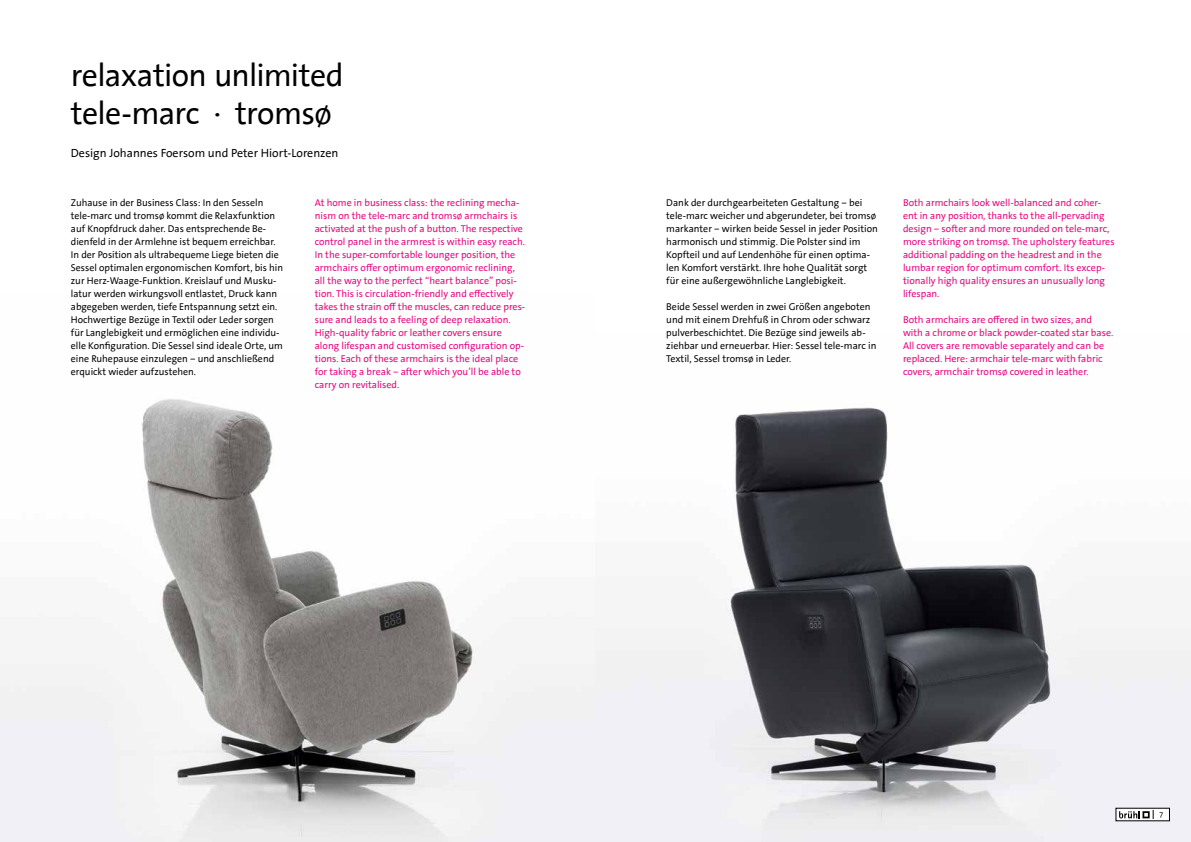
<style>
.page{position:relative;width:1191px;height:842px;background:#fff}
.page>*{position:absolute;margin:0;border:0;box-sizing:border-box;transform-origin:0 0}
.t1{font:32px/38.4px "The Sans Office";letter-spacing:-.02em;color:#000}
.t2{font:12px "The Sans Office";color:#000}
.t3{font:10px/13px "The Sans Office";color:#e5007c}
.t4{font:10px/13px "The Sans Office";color:#000}
.t5{font:7.8px "The Sans Office";color:#000}
</style>
<div class="page">
<img style="left:0;top:399px;width:595px;height:443px">
<img style="left:595px;top:407px;width:596px;height:435px">
<div style="left:1116px;top:808px;width:53px;height:13px;background:#fff"></div>
<svg style="left:1119px;top:810px;width:34px;height:9px"></svg>
<h1 class="t1" style="left:71px;top:56px;width:274px">relaxation unlimited tele-marc · tromsø</h1>
<p class="t2" style="left:71px;top:145px;width:269px">Design Johannes Foersom und Peter Hiort-Lorenzen</p>
<p class="t4" style="left:71px;top:196px;width:214px">Zuhause in der Business Class: In den Sesseln tele-marc und tromsø kommt die Relaxfunktion auf Knopfdruck daher. Das entsprechende Be&shy;dienfeld in der Armlehne ist bequem erreichbar.<br>In der Position als ultrabequeme Liege bieten die Sessel optimalen ergonomischen Komfort, bis hin zur Herz-Waage-Funktion. Kreislauf und Musku&shy;latur werden wirkungsvoll entlastet, Druck kann abgegeben werden, tiefe Entspannung setzt ein.<br>Hochwertige Bezüge in Textil oder Leder sorgen für Langlebigkeit und ermöglichen eine individu&shy;elle Konfiguration. Die Sessel sind ideale Orte, um eine Ruhepause einzulegen – und anschließend erquickt wieder aufzustehen.</p>
<p class="t4" style="left:666px;top:196px;width:213px">Dank der durchgearbeiteten Gestaltung – bei tele-marc weicher und abgerundeter, bei tromsø markanter – wirken beide Sessel in jeder Position harmonisch und stimmig. Die Polster sind im Kopfteil und auf Lendenhöhe für einen optima&shy;len Komfort verstärkt. Ihre hohe Qualität sorgt für eine außergewöhnliche Langlebigkeit.</p>
<p class="t3" style="left:315px;top:196px;width:212px">At home in business class: the reclining mecha&shy;nism on the tele-marc and tromsø armchairs is activated at the push of a button. The respective control panel in the armrest is within easy reach.<br>In the super-comfortable lounger position, the armchairs offer optimum ergonomic reclining, all the way to the perfect “heart balance” posi&shy;tion. This is circulation-friendly and effectively takes the strain off the muscles, can reduce pres&shy;sure and leads to a feeling of deep relaxation.<br>High-quality fabric or leather covers ensure along lifespan and customised configuration op&shy;tions. Each of these armchairs is the ideal place for taking a break – after which you’ll be able to carry on revitalised.</p>
<p class="t3" style="left:903px;top:196px;width:213px">Both armchairs look well-balanced and coher&shy;ent in any position, thanks to the all-pervading design – softer and more rounded on tele-marc, more striking on tromsø. The upholstery features additional padding on the headrest and in the lumbar region for optimum comfort. Its excep&shy;tionally high quality ensures an unusually long lifespan.</p>
<p class="t4" style="left:666px;top:300px;width:212px">Beide Sessel werden in zwei Größen angeboten und mit einem Drehfuß in Chrom oder schwarz pulverbeschichtet. Die Bezüge sind jeweils ab&shy;ziehbar und erneuerbar. Hier: Sessel tele-marc in Textil, Sessel tromsø in Leder.</p>
<p class="t3" style="left:903px;top:313px;width:212px">Both armchairs are offered in two sizes, and with a chrome or black powder-coated star base.<br>All covers are removable separately and can be replaced. Here: armchair tele-marc with fabric covers, armchair tromsø covered in leather.</p>
<p class="t5" style="left:1159px;top:809px;width:6px">7</p>
</div>
